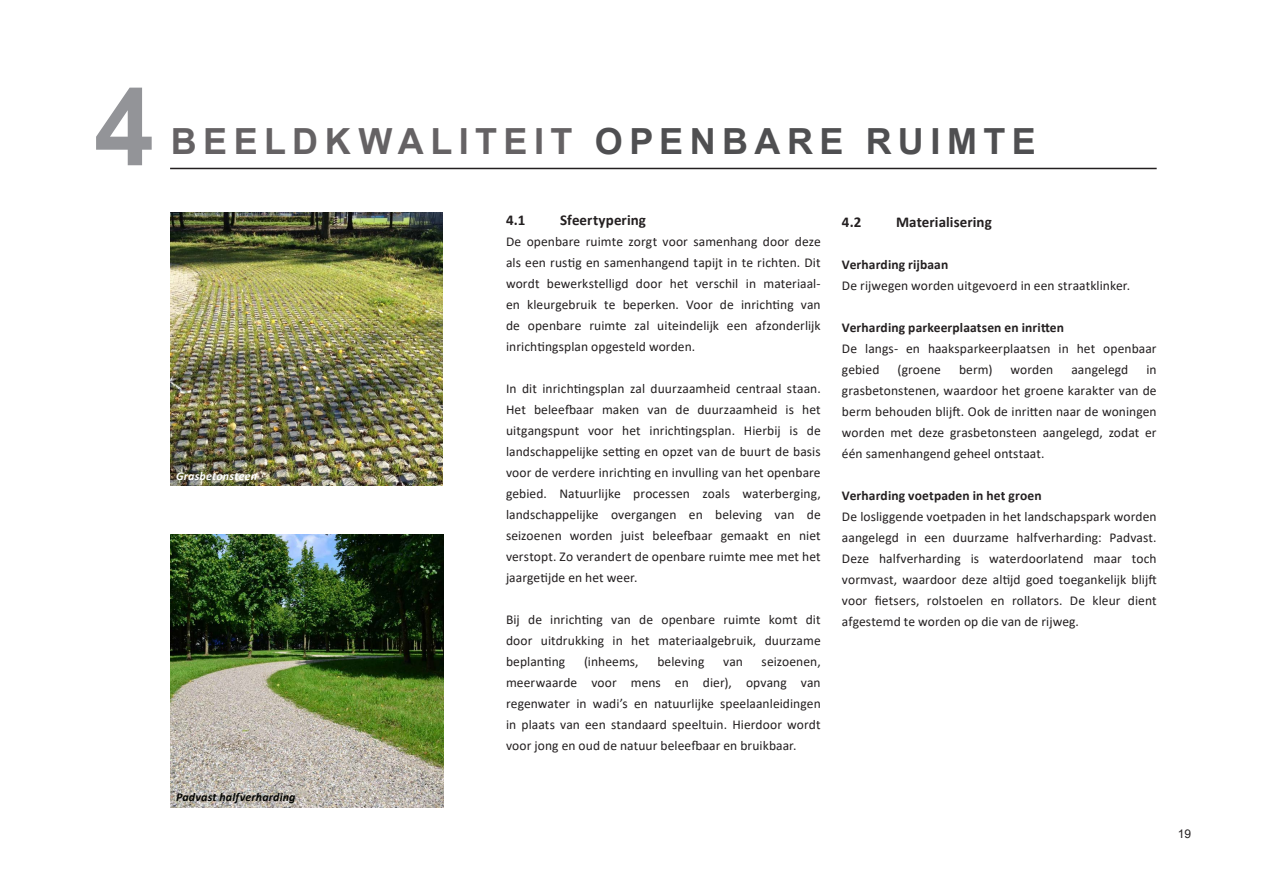
<style>
.page{position:relative;width:1263px;height:893px;background:#fff}
.page>*{position:absolute;margin:0;border:0;box-sizing:border-box;transform-origin:0 0}
.t1{font:700 108px "Arial";color:#939498}
.t2{font:700 36px "Arial";letter-spacing:.18em;color:#656264}
.Standaard_tekst{font:700 15px "Calibri";letter-spacing:.005em;color:#231f20}
.Standaard_tekst-2{font:13.5px/21px "Calibri";letter-spacing:.005em;color:#231f20;text-align:justify}
.Standaard_tekst-3{font:700 13.5px "Calibri";letter-spacing:.01em;color:#231f20}
.t3{font:italic 700 12px "Calibri";letter-spacing:.015em;color:#040503}
.t4{font:italic 700 12px "Calibri";letter-spacing:.015em;color:#fff}
.t5{font:12px "Arial";color:#231f20}
.s1{color:#4f4f51}
</style>
<div class="page">
<hr style="left:170px;top:168px;width:987px;height:1px;background:#231f20">
<img style="left:170px;top:534px;width:274px;height:274px">
<img style="left:170px;top:213px;width:272px;height:272px">
<p class="t1" style="left:94px;top:51px;width:62px">4</p>
<p class="t2" style="left:171px;top:116px;width:867px">BEELDKWALITEIT <span class="s1">OPENBARE RUIMTE</span></p>
<p class="t4" style="left:176px;top:467px;width:83px">Grasbetonsteen</p>
<p class="t3" style="left:176px;top:789px;width:121px">Padvast halfverharding</p>
<p class="Standaard_tekst" style="left:506px;top:209px;width:21px">4.1</p>
<p class="Standaard_tekst" style="left:560px;top:209px;width:88px">Sfeertypering</p>
<p class="Standaard_tekst-2" style="left:506px;top:231px;width:316px">De openbare ruimte zorgt voor samenhang door deze als een rustig en samenhangend tapijt in te richten. Dit wordt bewerkstelligd door het verschil in materiaal&shy;en kleurgebruik te beperken. Voor de inrichting van de openbare ruimte zal uiteindelijk een afzonderlijk inrichtingsplan opgesteld worden.</p>
<p class="Standaard_tekst-2" style="left:506px;top:378px;width:316px">In dit inrichtingsplan zal duurzaamheid centraal staan.<br>Het beleefbaar maken van de duurzaamheid is het uitgangspunt voor het inrichtingsplan. Hierbij is de landschappelijke setting en opzet van de buurt de basis voor de verdere inrichting en invulling van het openbare gebied. Natuurlijke processen zoals waterberging, landschappelijke overgangen en beleving van de seizoenen worden juist beleefbaar gemaakt en niet verstopt. Zo verandert de openbare ruimte mee met het jaargetijde en het weer.</p>
<p class="Standaard_tekst-2" style="left:506px;top:609px;width:316px">Bij de inrichting van de openbare ruimte komt dit door uitdrukking in het materiaalgebruik, duurzame beplanting</p>
<p class="Standaard_tekst-2" style="left:584px;top:651px;width:56px">(inheems,</p>
<p class="Standaard_tekst-2" style="left:657px;top:651px;width:49px">beleving</p>
<p class="Standaard_tekst-2" style="left:723px;top:651px;width:21px">van</p>
<p class="Standaard_tekst-2" style="left:506px;top:651px;width:316px;text-indent:256px">seizoenen, meerwaarde voor mens en dier), opvang van regenwater in wadi’s en natuurlijke speelaanleidingen in plaats van een standaard speeltuin. Hierdoor wordt voor jong en oud de natuur beleefbaar en bruikbaar.</p>
<p class="Standaard_tekst" style="left:842px;top:212px;width:21px">4.2</p>
<p class="Standaard_tekst" style="left:896px;top:212px;width:97px">Materialisering</p>
<p class="Standaard_tekst-3" style="left:842px;top:255px;width:108px">Verharding rijbaan</p>
<p class="Standaard_tekst-2" style="left:842px;top:275px;width:290px">De rijwegen worden uitgevoerd in een straatklinker.</p>
<p class="Standaard_tekst-3" style="left:842px;top:318px;width:224px">Verharding parkeerplaatsen en inritten</p>
<p class="Standaard_tekst-2" style="left:842px;top:338px;width:316px">De langs- en haaksparkeerplaatsen in het openbaar gebied</p>
<p class="Standaard_tekst-2" style="left:897px;top:359px;width:45px">(groene</p>
<p class="Standaard_tekst-2" style="left:959px;top:359px;width:35px">berm)</p>
<p class="Standaard_tekst-2" style="left:1010px;top:359px;width:44px">worden</p>
<p class="Standaard_tekst-2" style="left:1071px;top:359px;width:58px">aangelegd</p>
<p class="Standaard_tekst-2" style="left:842px;top:359px;width:316px;text-indent:304px">in grasbetonstenen, waardoor het groene karakter van de berm behouden blijft. Ook de inritten naar de woningen worden met deze grasbetonsteen aangelegd, zodat er één samenhangend geheel ontstaat.</p>
<p class="Standaard_tekst-3" style="left:842px;top:486px;width:201px">Verharding voetpaden in het groen</p>
<p class="Standaard_tekst-2" style="left:842px;top:506px;width:316px">De losliggende voetpaden in het landschapspark worden aangelegd in een duurzame halfverharding: Padvast.<br>Deze halfverharding is waterdoorlatend maar toch vormvast, waardoor deze altijd goed toegankelijk blijft voor fietsers, rolstoelen en rollators. De kleur dient afgestemd te worden op die van de rijweg.</p>
<p class="t5" style="left:1178px;top:825px;width:15px">19</p>
</div>
